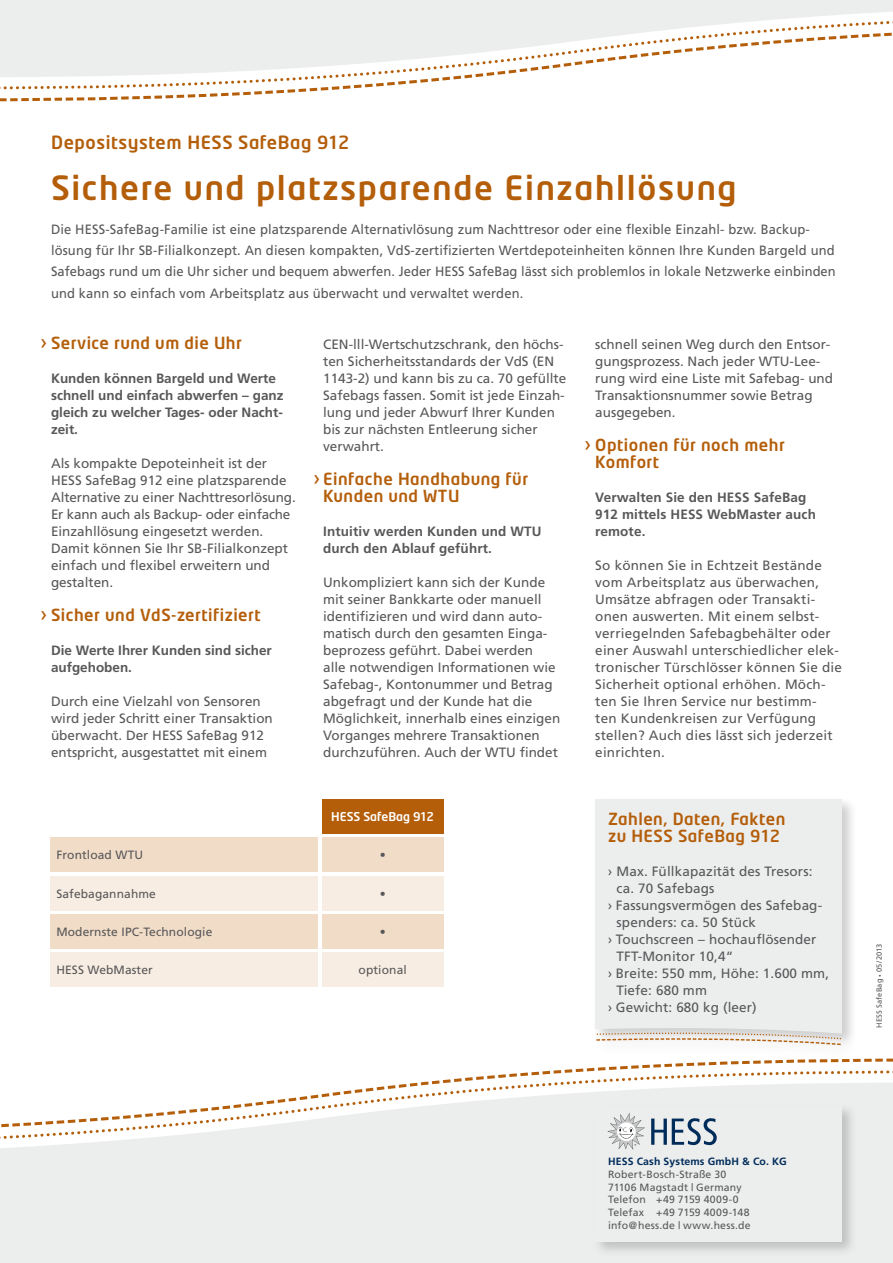
<style>
.page{position:relative;width:893px;height:1263px;background:#fff}
.page>*{position:absolute;margin:0;border:0;box-sizing:border-box;transform-origin:0 0}
.t1{font:500 33px "Neo Tech";letter-spacing:.05em;color:#b45e0a}
.t2{font:21px "Frutiger";color:#b45e0a}
.t3{font:500 18px "Neo Tech";letter-spacing:.03em;color:#b45e0a}
.t4{font:500 16.5px/17px "Neo Tech";letter-spacing:.03em;color:#b45e0a}
.t5{font:13.5px/17px "Frutiger";color:#58585a}
.t6{font:13.5px/21.3px "Frutiger";color:#58585a;scale:.96 1}
.t7{font:700 13.5px/17px "Frutiger";color:#58585a}
.t8{font:12px "Frutiger";letter-spacing:.01em;color:#58585a}
.t9{font:500 12px "Neo Tech";color:#fff}
.t10{font:10.5px/12.8px "Frutiger";letter-spacing:.02em;color:#58585a}
.t11{font:700 10.5px "Frutiger";letter-spacing:.01em;color:#002c5a}
.t12{font:7.5px "Frutiger";letter-spacing:.02em;color:#58585a}
.s1{font-size:5.25px}
</style>
<div class="page">
<div style="left:0;top:1234px;width:893px;height:29px;background:#eceded"></div>
<div style="left:0;top:1222px;width:893px;height:12px;background:#eceded"></div>
<svg style="left:0;top:1059px;width:893px;height:163px"></svg>
<svg style="left:0;top:0;width:893px;height:101px"></svg>
<div style="left:592px;top:1103px;width:265px;height:154px;background:#58585a;opacity:.3"></div>
<div style="left:595px;top:1106px;width:247px;height:136px;background:#eceded"></div>
<svg style="left:651px;top:1118px;width:66px;height:27px"></svg>
<svg style="left:607px;top:1113px;width:38px;height:37px"></svg>
<div style="left:592px;top:796px;width:265px;height:263px;background:#58585a;opacity:.3"></div>
<div style="left:595px;top:799px;width:247px;height:191px;background:#eceded"></div>
<svg style="left:595px;top:990px;width:247px;height:73px"></svg>
<div style="left:322px;top:799px;width:121px;height:34px;background:#b45e0a"></div>
<div style="left:50px;top:838px;width:268px;height:34px;background:#f1dcc7"></div>
<div style="left:50px;top:876px;width:268px;height:34px;background:#f8ede2"></div>
<div style="left:50px;top:952px;width:268px;height:34px;background:#f8ede2"></div>
<div style="left:50px;top:914px;width:268px;height:34px;background:#f1dcc7"></div>
<div style="left:322px;top:838px;width:121px;height:34px;background:#f1dcc7"></div>
<div style="left:322px;top:876px;width:121px;height:34px;background:#f8ede2"></div>
<div style="left:322px;top:952px;width:121px;height:34px;background:#f8ede2"></div>
<div style="left:322px;top:914px;width:121px;height:34px;background:#f1dcc7"></div>
<h3 class="t3" style="left:51px;top:131px;width:300px">Depositsystem HESS SafeBag 912</h3>
<h1 class="t1" style="left:51px;top:167px;width:687px">Sichere und platzsparende Einzahllösung</h1>
<p class="t6" style="left:51px;top:218px;width:819px">Die HESS-SafeBag-Familie ist eine platzsparende Alternativlösung zum Nachttresor oder eine flexible Einzahl- bzw. Backup&shy;lösung für Ihr SB-Filialkonzept. An diesen kompakten, VdS-zertifizierten Wertdepoteinheiten können Ihre Kunden Bargeld und Safebags rund um die Uhr sicher und bequem abwerfen. Jeder HESS SafeBag lässt sich problemlos in lokale Netzwerke einbinden und kann so einfach vom Arbeitsplatz aus überwacht und verwaltet werden.</p>
<p class="t4" style="left:51px;top:334px;width:192px">Service rund um die Uhr</p>
<p class="t7" style="left:51px;top:369px;width:234px">Kunden können Bargeld und Werte schnell und einfach abwerfen – ganz gleich zu welcher Tages- oder Nacht&shy;zeit.</p>
<p class="t5" style="left:51px;top:454px;width:246px">Als kompakte Depoteinheit ist der HESS SafeBag 912 eine platzsparende Alternative zu einer Nachttresorlösung.<br>Er kann auch als Backup- oder einfache Einzahllösung eingesetzt werden.<br>Damit können Sie Ihr SB-Filialkonzept einfach und flexibel erweitern und gestalten.</p>
<p class="t4" style="left:51px;top:606px;width:211px">Sicher und VdS-zertifiziert</p>
<p class="t7" style="left:51px;top:642px;width:222px">Die Werte Ihrer Kunden sind sicher aufgehoben.</p>
<p class="t5" style="left:51px;top:693px;width:223px">Durch eine Vielzahl von Sensoren wird jeder Schritt einer Transaktion überwacht. Der HESS SafeBag 912 entspricht, ausgestattet mit einem</p>
<h2 class="t2" style="left:41px;top:329px;width:7px">›</h2>
<h2 class="t2" style="left:41px;top:601px;width:7px">›</h2>
<p class="t5" style="left:323px;top:335px;width:245px">CEN-lll-Wertschutzschrank, den höchs&shy;ten Sicherheitsstandards der VdS (EN 1143-2) und kann bis zu ca. 70 gefüllte Safebags fassen. Somit ist jede Einzah&shy;lung und jeder Abwurf Ihrer Kunden bis zur nächsten Entleerung sicher verwahrt.</p>
<p class="t4" style="left:323px;top:470px;width:206px">Einfache Handhabung für<br>Kunden und WTU</p>
<p class="t7" style="left:323px;top:522px;width:220px">Intuitiv werden Kunden und WTU durch den Ablauf geführt.</p>
<p class="t5" style="left:323px;top:573px;width:239px">Unkompliziert kann sich der Kunde mit seiner Bankkarte oder manuell identifizieren und wird dann auto&shy;matisch durch den gesamten Einga&shy;beprozess geführt. Dabei werden<br>alle notwendigen Informationen wie Safebag-, Kontonummer und Betrag abgefragt und der Kunde hat die Möglichkeit, innerhalb eines einzigen Vorganges mehrere Transaktionen durchzuführen. Auch der WTU findet</p>
<h2 class="t2" style="left:314px;top:465px;width:7px">›</h2>
<p class="t5" style="left:595px;top:335px;width:239px">schnell seinen Weg durch den Entsor&shy;gungsprozess. Nach jeder WTU-Lee&shy;rung wird eine Liste mit Safebag- und<br>Transaktionsnummer sowie Betrag ausgegeben.</p>
<p class="t4" style="left:595px;top:436px;width:191px">Optionen für noch mehr<br>Komfort</p>
<p class="t7" style="left:595px;top:488px;width:222px">Verwalten Sie den HESS SafeBag<br>912 mittels HESS WebMaster auch remote.</p>
<p class="t5" style="left:595px;top:556px;width:248px">So können Sie in Echtzeit Bestände vom Arbeitsplatz aus überwachen, Umsätze abfragen oder Transakti&shy;onen auswerten. Mit einem selbst&shy;verriegelnden Safebagbehälter oder einer Auswahl unterschiedlicher elek&shy;tronischer Türschlösser können Sie die Sicherheit optional erhöhen. Möch&shy;ten Sie Ihren Service nur bestimm-<br>ten Kundenkreisen zur Verfügung stellen? Auch dies lässt sich jederzeit einrichten.</p>
<h2 class="t2" style="left:585px;top:431px;width:7px">›</h2>
<p class="t8" style="left:56px;top:848px;width:88px">Frontload WTU</p>
<p class="t8" style="left:56px;top:886px;width:101px">Safebagannahme</p>
<p class="t8" style="left:56px;top:925px;width:158px">Modernste IPC-Technologie</p>
<p class="t8" style="left:56px;top:963px;width:98px">HESS WebMaster</p>
<p class="t9" style="left:331px;top:809px;width:104px">HESS SafeBag 912</p>
<p class="t8" style="left:380px;top:848px;width:7px">•</p>
<p class="t8" style="left:380px;top:886px;width:7px">•</p>
<p class="t8" style="left:380px;top:925px;width:7px">•</p>
<p class="t8" style="left:359px;top:963px;width:50px">optional</p>
<p class="t4" style="left:608px;top:810px;width:179px">Zahlen, Daten, Fakten zu HESS SafeBag 912</p>
<p class="t5" style="left:608px;top:863px;width:206px">› Max. Füllkapazität des Tresors:</p>
<p class="t5" style="left:617px;top:880px;width:99px">ca. 70 Safebags</p>
<p class="t5" style="left:608px;top:897px;width:216px">› Fassungsvermögen des Safebag-</p>
<p class="t5" style="left:617px;top:914px;width:141px">spenders: ca. 50 Stück</p>
<p class="t5" style="left:608px;top:931px;width:210px">› Touchscreen – hochauflösender</p>
<p class="t5" style="left:617px;top:948px;width:118px">TFT-Monitor 10,4“</p>
<p class="t5" style="left:608px;top:965px;width:223px">› Breite: 550 mm, Höhe: 1.600 mm,</p>
<p class="t5" style="left:617px;top:982px;width:92px">Tiefe: 680 mm</p>
<p class="t5" style="left:608px;top:999px;width:150px">› Gewicht: 680 kg (leer)</p>
<p class="t12" style="left:875px;top:1028px;width:85px;rotate:-90deg">Hess SafeBag <span class="s1">•</span> 05/2013</p>
<p class="t11" style="left:608px;top:1155px;width:180px">HESS Cash Systems GmbH &amp; Co. KG</p>
<p class="t10" style="left:608px;top:1168px;width:144px">Robert-Bosch-Straße 30<br>71106 Magstadt | Germany<br>Telefon +49 7159 4009-0<br>Telefax +49 7159 4009-148 info@hess.de | www.hess.de</p>
</div>
